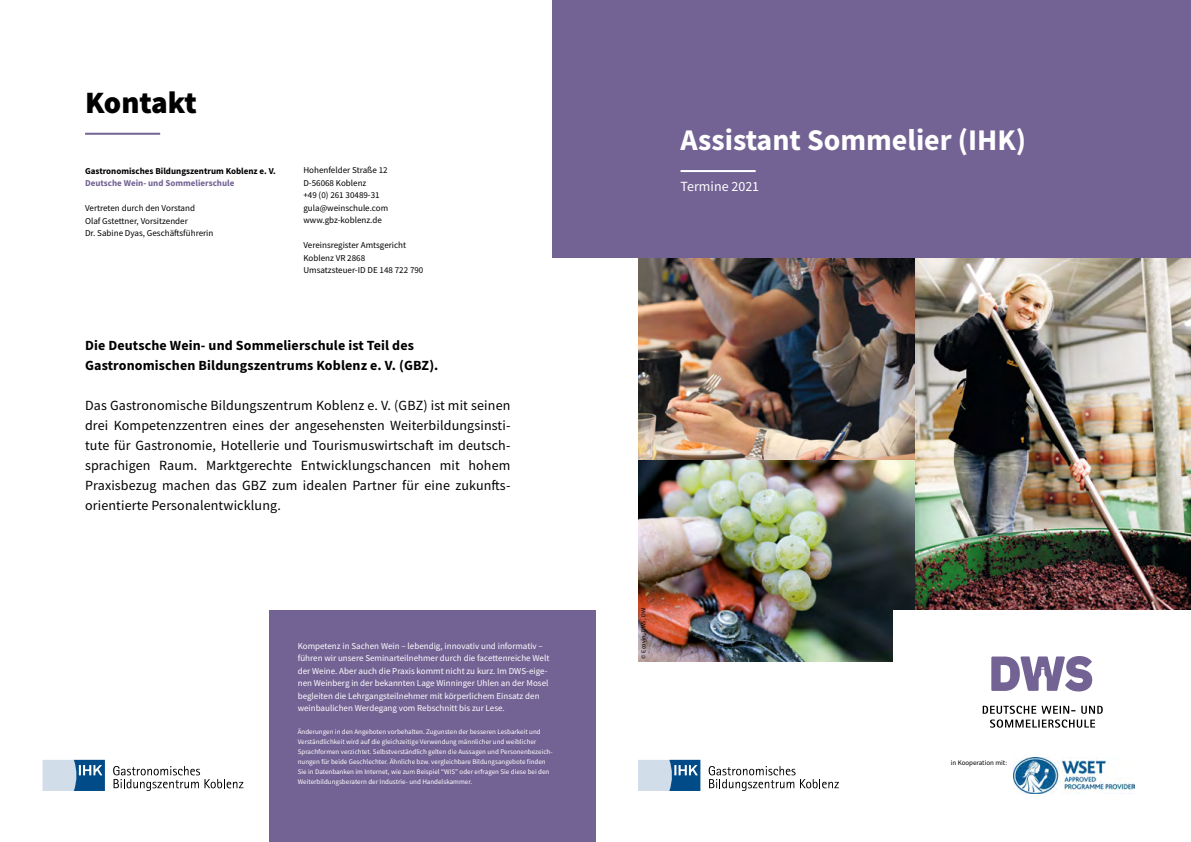
<style>
.page{position:relative;width:1191px;height:842px;background:#fff}
.page>*{position:absolute;margin:0;border:0;box-sizing:border-box;transform-origin:0 0}
.t1{font:900 31.1px "Source Sans Pro";letter-spacing:-.01em;color:#000}
.t2{font:700 30px "Source Sans Pro";color:#fff}
.t3{font:14px/20px "Source Sans Pro";letter-spacing:.01em;color:#000;text-align:justify}
.t4{font:700 14px/20px "Source Sans Pro";letter-spacing:.01em;color:#000}
.t5{font:14px "Source Sans Pro";color:#fff}
.t6{font:9px/12.5px "Source Sans Pro";color:#fff}
.t7{font:9px/12.5px "Source Sans Pro";color:#000}
.t8{font:700 9px "Source Sans Pro";color:#000}
.t9{font:700 9px "Source Sans Pro";color:#736394}
.t10{font:7px/10px "Source Sans Pro";color:#fff}
.t11{font:7px "Source Sans Pro";color:#000}
.t12{font:6px "Source Sans Pro";letter-spacing:.03em;color:#000}
</style>
<div class="page">
<img style="left:914px;top:258px;width:277px;height:352px">
<img style="left:638px;top:258px;width:276px;height:403px">
<div style="left:553px;top:0;width:638px;height:258px;background:#736394"></div>
<hr style="left:680px;top:170px;width:75px;height:2px;background:#fff">
<hr style="left:85px;top:133px;width:75px;height:2px;background:#736394">
<div style="left:893px;top:610px;width:298px;height:232px;background:#fff"></div>
<svg style="left:638px;top:760px;width:62px;height:31px;background:#7fa3c3"></svg>
<svg style="left:708px;top:766px;width:131px;height:25px"></svg>
<svg style="left:43px;top:760px;width:62px;height:31px;background:#7ea2c2"></svg>
<svg style="left:113px;top:766px;width:130px;height:25px"></svg>
<svg style="left:982px;top:706px;width:120px;height:22px"></svg>
<svg style="left:991px;top:656px;width:101px;height:35px"></svg>
<img style="left:1013px;top:757px;width:122px;height:37px">
<div style="left:269px;top:610px;width:326px;height:232px;background:#736394"></div>
<h1 class="t1" style="left:85px;top:81px;width:113px">Kontakt</h1>
<p class="t8" style="left:85px;top:164px;width:192px">Gastronomisches Bildungszentrum Koblenz e. V.</p>
<p class="t9" style="left:85px;top:177px;width:151px">Deutsche Wein- und Sommelierschule</p>
<p class="t7" style="left:85px;top:202px;width:130px">Vertreten durch den Vorstand<br>Olaf Gstettner, Vorsitzender<br>Dr. Sabine Dyas, Geschäftsführerin</p>
<p class="t7" style="left:303px;top:164px;width:86px">Hohenfelder Straße 12<br>D-56068 Koblenz<br>+49 (0) 261 30489-31 gula@weinschule.com www.gbz-koblenz.de</p>
<p class="t7" style="left:303px;top:239px;width:121px">Vereinsregister Amtsgericht<br>Koblenz VR 2868<br>Umsatzsteuer-ID DE 148 722 790</p>
<h3 class="t4" style="left:85px;top:335px;width:355px">Die Deutsche Wein- und Sommelierschule ist Teil des<br>Gastronomischen Bildungszentrums Koblenz e. V. (GBZ).</h3>
<p class="t3" style="left:85px;top:396px;width:427px">Das Gastronomische Bildungszentrum Koblenz e. V. (GBZ) ist mit seinen drei Kompetenzzentren eines der angesehensten Weiterbildungsinsti&shy;tute für Gastronomie, Hotellerie und Tourismuswirtschaft im deutsch&shy;sprachigen Raum. Marktgerechte Entwicklungschancen mit hohem Praxisbezug machen das GBZ zum idealen Partner für eine zukunfts&shy;orientierte Personalentwicklung.</p>
<p class="t6" style="left:298px;top:639px;width:253px">Kompetenz in Sachen Wein – lebendig, innovativ und informativ – führen wir unsere Seminarteilnehmer durch die facettenreiche Welt der Weine. Aber auch die Praxis kommt nicht zu kurz. Im DWS-eige&shy;nen Weinberg in der bekannten Lage Winninger Uhlen an der Mosel begleiten die Lehrgangsteilnehmer mit körperlichem Einsatz den weinbaulichen Werdegang vom Rebschnitt bis zur Lese.</p>
<p class="t10" style="left:298px;top:726px;width:256px">Änderungen in den Angeboten vorbehalten. Zugunsten der besseren Lesbarkeit und Verständlichkeit wird auf die gleichzeitige Verwendung männlicher und weiblicher Sprachformen verzichtet. Selbstverständlich gelten die Aussagen und Personenbezeich&shy;nungen für beide Geschlechter. Ähnliche bzw. vergleichbare Bildungsangebote finden Sie in Datenbanken im Internet, wie zum Beispiel “WIS” oder erfragen Sie diese bei den Weiterbildungsberatern der Industrie- und Handelskammer.</p>
<h2 class="t2" style="left:680px;top:120px;width:347px">Assistant Sommelier (IHK)</h2>
<h3 class="t5" style="left:680px;top:177px;width:80px">Termine 2021</h3>
<p class="t12" style="left:639px;top:658px;width:53px;rotate:-90deg">© Ecovin, DWS, DWI</p>
<p class="t11" style="left:950px;top:758px;width:58px">in Kooperation mit:</p>
</div>
